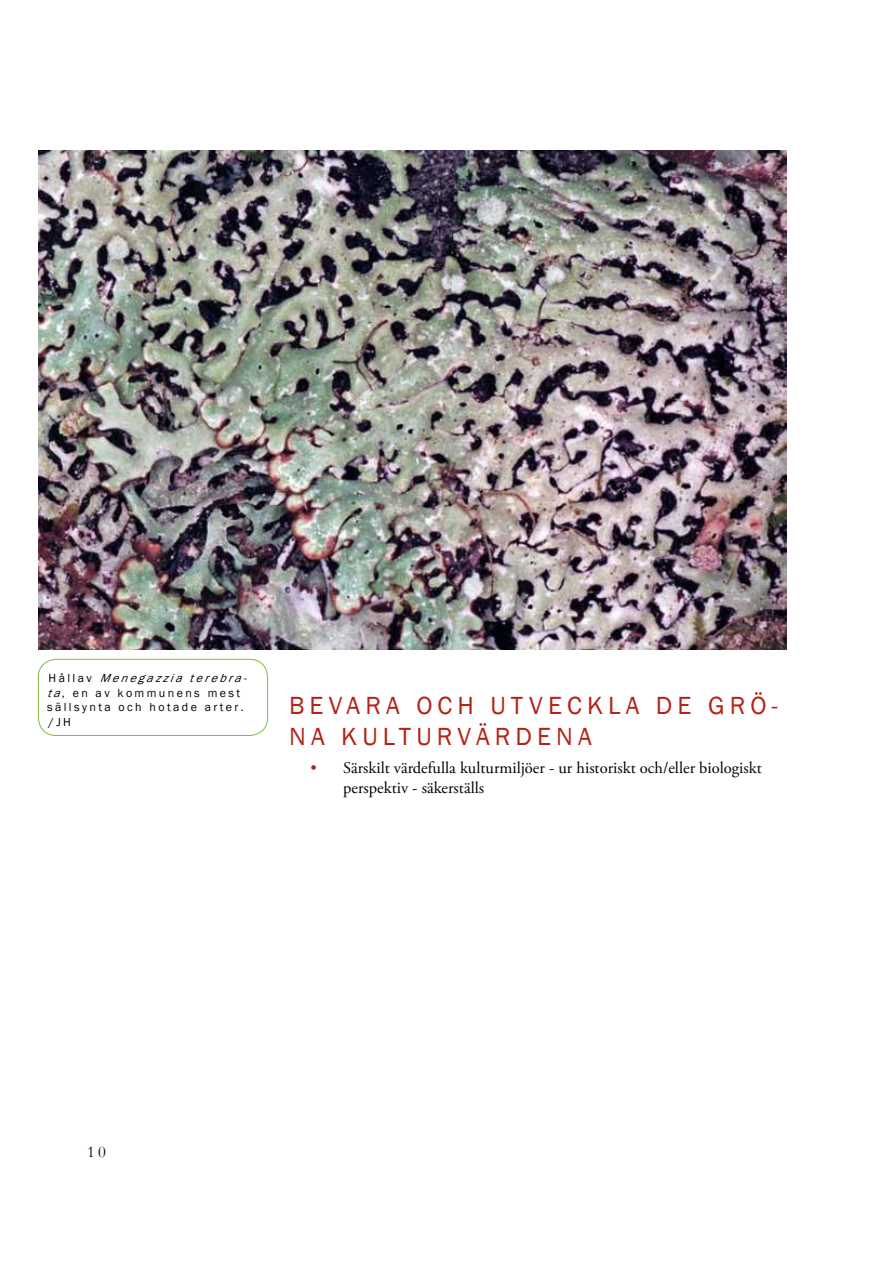
<style>
.page{position:relative;width:893px;height:1263px;background:#fff}
.page>*{position:absolute;margin:0;border:0;box-sizing:border-box;transform-origin:0 0}
.t1{font:25.5px/30.6px "Franklin Gothic";letter-spacing:.2em;color:#b32317}
.t2{font:16.5px/19.8px "Adobe Garamond Pro";color:#000}
.t3{font:16.5px "Garamond";color:#000}
.t4{font:12px/14.4px "Franklin Gothic";letter-spacing:.2em;color:#000}
.s1{font-style:italic}
.s2{color:#b32317}
</style>
<div class="page">
<img style="left:38px;top:150px;width:749px;height:499px">
<div style="left:38px;top:659px;width:230px;height:77px;border:1px solid #75c045;border-radius:18px"></div>
<p class="t4" style="left:47px;top:671px;width:206px">H å l l a v <span class="s1">Menegazzia terebra&shy;ta</span>, en av kommunens mest sällsynta och hotade arter. /JH</p>
<h1 class="t1" style="left:289px;top:691px;width:490px">BEVARA OCH UTVECKLA DE GRÖ-<br>NA KULTURVÄRDENA</h1>
<p class="t2" style="left:343px;top:758px;width:420px;text-indent:-33px"><span class="s2">•</span> Särskilt värdefulla kulturmiljöer - ur historiskt och/eller biologiskt perspektiv - säkerställs</p>
<p class="t3" style="left:87px;top:1140px;width:20px">10</p>
</div>
